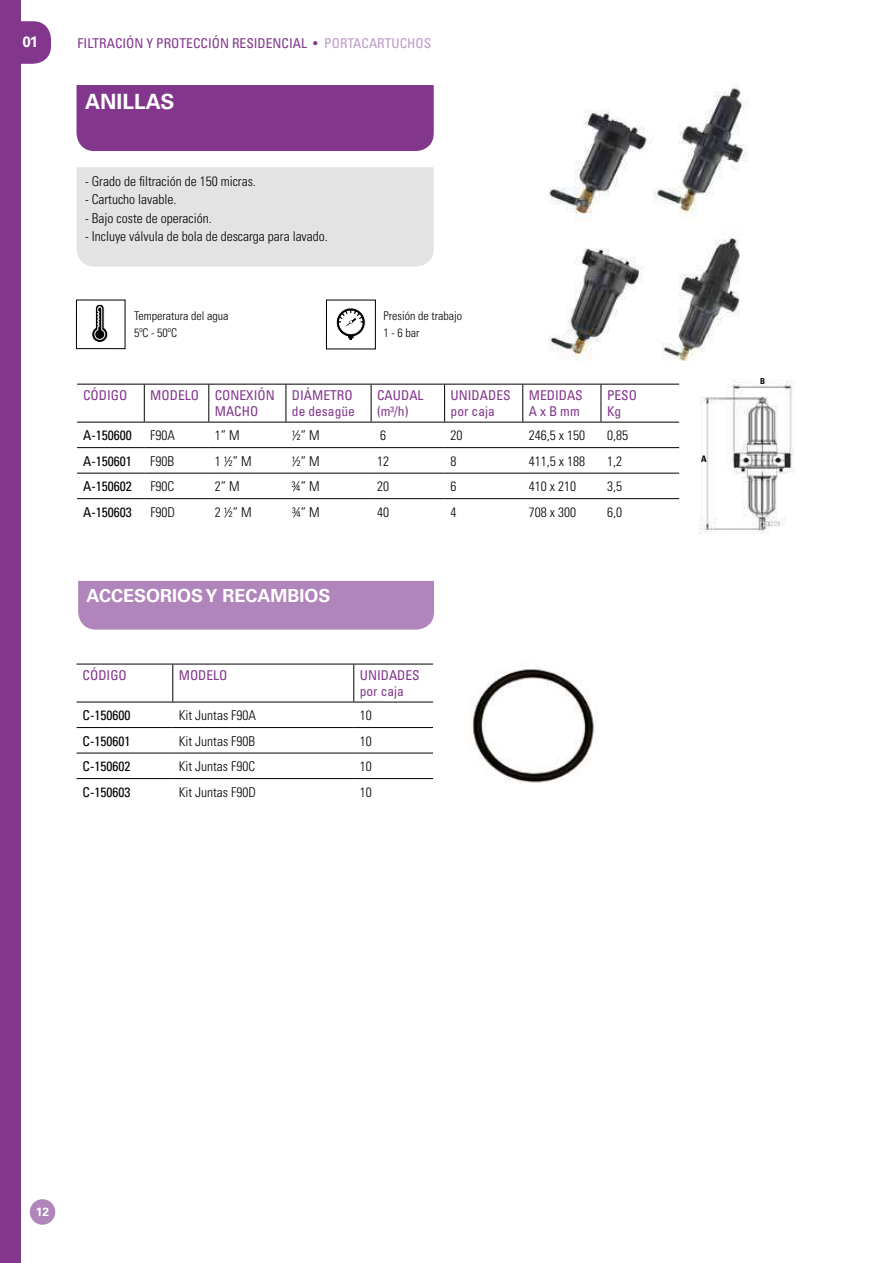
<style>
.page{position:relative;width:893px;height:1263px;background:#fff}
.page>*{position:absolute;margin:0;border:0;box-sizing:border-box;transform-origin:0 0}
.t1{font:700 21px "Univers LT Std";color:#fff}
.t2{font:700 18px "Univers LT Std";color:#fff}
.t3{font:700 15px "Univers LT Std";color:#fff}
.t4{font:300 condensed 13.5px "Univers LT Std";color:#000}
.t5{font:condensed 13.5px/16.2px "Univers LT Std";color:#82368c}
.t6{font:condensed 13.5px "Univers LT Std";color:#000}
.t7{font:300 condensed 12px/17.1px "Univers LT Std";color:#000}
.t8{font:700 12px "Univers LT Std";color:#fff}
.t9{font:700 condensed 9px "Univers LT Std";color:#000}
.t10{font:700 condensed 8.25px "Univers LT Std";color:#000}
.s1{color:#bc9ac8}
</style>
<div class="page">
<div style="left:30px;top:1199px;width:25px;height:26px;background:#b085bb;border-radius:50%"></div>
<svg style="left:21px;top:21px;width:30px;height:43px"></svg>
<div style="left:0;top:0;width:21px;height:1263px;background:#82368c"></div>
<img style="left:548px;top:86px;width:200px;height:275px">
<img style="left:700px;top:380px;width:95px;height:154px">
<hr style="left:144px;top:384px;width:1px;height:38px;background:#000">
<hr style="left:208px;top:384px;width:1px;height:38px;background:#000">
<hr style="left:286px;top:384px;width:1px;height:38px;background:#000">
<hr style="left:371px;top:384px;width:1px;height:38px;background:#000">
<hr style="left:444px;top:384px;width:1px;height:38px;background:#000">
<hr style="left:522px;top:384px;width:1px;height:38px;background:#000">
<hr style="left:601px;top:384px;width:1px;height:38px;background:#000">
<hr style="left:77px;top:447px;width:67px;height:1px;background:#000">
<hr style="left:144px;top:447px;width:65px;height:1px;background:#000">
<hr style="left:209px;top:447px;width:77px;height:1px;background:#000">
<hr style="left:286px;top:447px;width:85px;height:1px;background:#000">
<hr style="left:371px;top:447px;width:74px;height:1px;background:#000">
<hr style="left:445px;top:447px;width:78px;height:1px;background:#000">
<hr style="left:523px;top:447px;width:78px;height:1px;background:#000">
<hr style="left:601px;top:447px;width:78px;height:1px;background:#000">
<hr style="left:77px;top:473px;width:67px;height:1px;background:#000">
<hr style="left:144px;top:473px;width:65px;height:1px;background:#000">
<hr style="left:209px;top:473px;width:77px;height:1px;background:#000">
<hr style="left:286px;top:473px;width:85px;height:1px;background:#000">
<hr style="left:371px;top:473px;width:74px;height:1px;background:#000">
<hr style="left:445px;top:473px;width:78px;height:1px;background:#000">
<hr style="left:523px;top:473px;width:78px;height:1px;background:#000">
<hr style="left:601px;top:473px;width:78px;height:1px;background:#000">
<hr style="left:77px;top:498px;width:67px;height:1px;background:#000">
<hr style="left:144px;top:498px;width:65px;height:1px;background:#000">
<hr style="left:209px;top:498px;width:77px;height:1px;background:#000">
<hr style="left:286px;top:498px;width:85px;height:1px;background:#000">
<hr style="left:371px;top:498px;width:74px;height:1px;background:#000">
<hr style="left:445px;top:498px;width:78px;height:1px;background:#000">
<hr style="left:523px;top:498px;width:78px;height:1px;background:#000">
<hr style="left:601px;top:498px;width:78px;height:1px;background:#000">
<hr style="left:77px;top:384px;width:67px;height:1px;background:#000">
<hr style="left:144px;top:384px;width:65px;height:1px;background:#000">
<hr style="left:209px;top:384px;width:77px;height:1px;background:#000">
<hr style="left:286px;top:384px;width:85px;height:1px;background:#000">
<hr style="left:371px;top:384px;width:74px;height:1px;background:#000">
<hr style="left:445px;top:384px;width:78px;height:1px;background:#000">
<hr style="left:523px;top:384px;width:78px;height:1px;background:#000">
<hr style="left:601px;top:384px;width:78px;height:1px;background:#000">
<hr style="left:77px;top:422px;width:67px;height:1px;background:#000">
<hr style="left:144px;top:422px;width:65px;height:1px;background:#000">
<hr style="left:209px;top:422px;width:77px;height:1px;background:#000">
<hr style="left:286px;top:422px;width:85px;height:1px;background:#000">
<hr style="left:371px;top:422px;width:74px;height:1px;background:#000">
<hr style="left:445px;top:422px;width:78px;height:1px;background:#000">
<hr style="left:523px;top:422px;width:78px;height:1px;background:#000">
<hr style="left:601px;top:422px;width:78px;height:1px;background:#000">
<img style="left:470px;top:663px;width:128px;height:120px">
<hr style="left:172px;top:664px;width:1px;height:38px;background:#000">
<hr style="left:353px;top:664px;width:1px;height:38px;background:#000">
<hr style="left:77px;top:727px;width:96px;height:1px;background:#000">
<hr style="left:173px;top:727px;width:181px;height:1px;background:#000">
<hr style="left:354px;top:727px;width:79px;height:1px;background:#000">
<hr style="left:77px;top:753px;width:96px;height:1px;background:#000">
<hr style="left:173px;top:753px;width:181px;height:1px;background:#000">
<hr style="left:354px;top:753px;width:79px;height:1px;background:#000">
<hr style="left:77px;top:778px;width:96px;height:1px;background:#000">
<hr style="left:173px;top:778px;width:181px;height:1px;background:#000">
<hr style="left:354px;top:778px;width:79px;height:1px;background:#000">
<hr style="left:77px;top:664px;width:96px;height:1px;background:#000">
<hr style="left:173px;top:664px;width:181px;height:1px;background:#000">
<hr style="left:354px;top:664px;width:79px;height:1px;background:#000">
<hr style="left:77px;top:702px;width:96px;height:1px;background:#000">
<hr style="left:173px;top:702px;width:181px;height:1px;background:#000">
<hr style="left:354px;top:702px;width:79px;height:1px;background:#000">
<div style="left:77px;top:85px;width:357px;height:66px;background:#82368c"></div>
<div style="left:77px;top:167px;width:357px;height:100px;background:#e3e3e3"></div>
<div style="left:76px;top:300px;width:50px;height:49px;border:1px solid #000"></div>
<svg style="left:91px;top:304px;width:17px;height:39px"></svg>
<div style="left:326px;top:300px;width:50px;height:49px;border:1px solid #000"></div>
<svg style="left:336px;top:308px;width:30px;height:33px"></svg>
<div style="left:78px;top:581px;width:356px;height:49px;background:#b085bb"></div>
<p class="t3" style="left:22px;top:33px;width:17px">01</p>
<p class="t5" style="left:78px;top:35px;width:355px">FILTRACIÓN Y PROTECCIÓN RESIDENCIAL • <span class="s1">PORTACARTUCHOS</span></p>
<h1 class="t1" style="left:85px;top:89px;width:91px">ANILLAS</h1>
<p class="t4" style="left:85px;top:173px;width:172px">- Grado de filtración de 150 micras.</p>
<p class="t4" style="left:85px;top:191px;width:93px">- Cartucho lavable.</p>
<p class="t4" style="left:85px;top:210px;width:128px">- Bajo coste de operación.</p>
<p class="t4" style="left:85px;top:229px;width:244px">- Incluye válvula de bola de descarga para lavado.</p>
<p class="t7" style="left:134px;top:307px;width:96px">Temperatura del agua<br>5ºC - 50ºC</p>
<p class="t7" style="left:384px;top:307px;width:80px">Presión de trabajo<br>1 - 6 bar</p>
<p class="t5" style="left:83px;top:387px;width:46px">CÓDIGO</p>
<p class="t5" style="left:215px;top:387px;width:62px;text-indent:-65px">MODELO CONEXIÓN<br>MACHO</p>
<p class="t5" style="left:292px;top:387px;width:64px">DIÁMETRO de desagüe</p>
<p class="t5" style="left:377px;top:387px;width:48px">CAUDAL (m³/h)</p>
<p class="t5" style="left:451px;top:387px;width:62px">UNIDADES por caja</p>
<p class="t5" style="left:529px;top:387px;width:55px">MEDIDAS<br>A x B mm</p>
<p class="t5" style="left:607px;top:387px;width:32px">PESO<br>Kg</p>
<p class="t6" style="left:83px;top:427px;width:50px">A-150600</p>
<p class="t4" style="left:150px;top:427px;width:26px">F90A</p>
<p class="t4" style="left:215px;top:427px;width:26px">1” M</p>
<p class="t4" style="left:292px;top:427px;width:29px">½” M</p>
<p class="t4" style="left:380px;top:427px;width:7px">6</p>
<p class="t4" style="left:451px;top:427px;width:13px">20</p>
<p class="t4" style="left:529px;top:427px;width:58px">246,5 x 150</p>
<p class="t4" style="left:607px;top:427px;width:22px">0,85</p>
<p class="t6" style="left:83px;top:453px;width:50px">A-150601</p>
<p class="t4" style="left:150px;top:453px;width:25px">F90B</p>
<p class="t4" style="left:215px;top:453px;width:38px">1 ½” M</p>
<p class="t4" style="left:292px;top:453px;width:29px">½” M</p>
<p class="t4" style="left:377px;top:453px;width:13px">12</p>
<p class="t4" style="left:451px;top:453px;width:7px">8</p>
<p class="t4" style="left:529px;top:453px;width:58px">411,5 x 188</p>
<p class="t4" style="left:607px;top:453px;width:16px">1,2</p>
<p class="t6" style="left:83px;top:478px;width:50px">A-150602</p>
<p class="t4" style="left:150px;top:479px;width:25px">F90C</p>
<p class="t4" style="left:215px;top:479px;width:26px">2” M</p>
<p class="t4" style="left:292px;top:479px;width:29px">¾” M</p>
<p class="t4" style="left:377px;top:479px;width:13px">20</p>
<p class="t4" style="left:451px;top:479px;width:7px">6</p>
<p class="t4" style="left:529px;top:479px;width:49px">410 x 210</p>
<p class="t4" style="left:607px;top:479px;width:16px">3,5</p>
<p class="t6" style="left:83px;top:504px;width:50px">A-150603</p>
<p class="t4" style="left:150px;top:504px;width:26px">F90D</p>
<p class="t4" style="left:215px;top:504px;width:38px">2 ½” M</p>
<p class="t4" style="left:292px;top:504px;width:29px">¾” M</p>
<p class="t4" style="left:377px;top:504px;width:13px">40</p>
<p class="t4" style="left:451px;top:504px;width:7px">4</p>
<p class="t4" style="left:529px;top:504px;width:49px">708 x 300</p>
<p class="t4" style="left:607px;top:504px;width:16px">6,0</p>
<h2 class="t2" style="left:87px;top:585px;width:246px">ACCESORIOS Y RECAMBIOS</h2>
<p class="t5" style="left:83px;top:667px;width:46px">CÓDIGO</p>
<p class="t5" style="left:179px;top:667px;width:50px">MODELO</p>
<p class="t5" style="left:360px;top:667px;width:62px">UNIDADES por caja</p>
<p class="t6" style="left:83px;top:707px;width:49px">C-150600</p>
<p class="t4" style="left:179px;top:707px;width:79px">Kit Juntas F90A</p>
<p class="t4" style="left:360px;top:707px;width:13px">10</p>
<p class="t6" style="left:83px;top:732px;width:49px">C-150601</p>
<p class="t4" style="left:179px;top:733px;width:78px">Kit Juntas F90B</p>
<p class="t4" style="left:360px;top:733px;width:13px">10</p>
<p class="t6" style="left:83px;top:758px;width:49px">C-150602</p>
<p class="t4" style="left:179px;top:758px;width:78px">Kit Juntas F90C</p>
<p class="t4" style="left:360px;top:758px;width:13px">10</p>
<p class="t6" style="left:83px;top:783px;width:49px">C-150603</p>
<p class="t4" style="left:179px;top:784px;width:79px">Kit Juntas F90D</p>
<p class="t4" style="left:360px;top:784px;width:13px">10</p>
<p class="t9" style="left:701px;top:453px;width:7px">A</p>
<p class="t10" style="left:760px;top:376px;width:7px">B</p>
<p class="t8" style="left:36px;top:1205px;width:15px">12</p>
</div>
